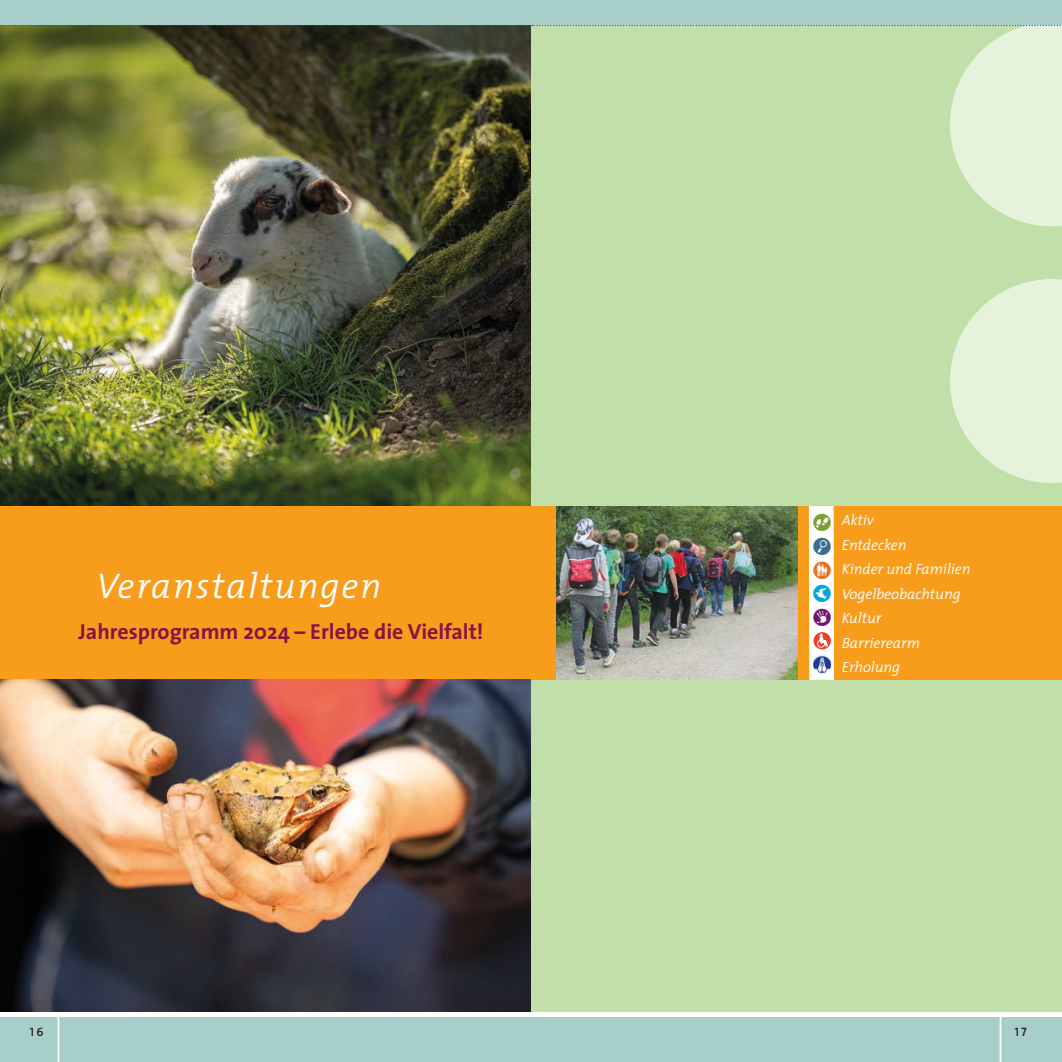
<style>
.page{position:relative;width:1062px;height:1062px;background:#fff}
.page>*{position:absolute;margin:0;border:0;box-sizing:border-box;transform-origin:0 0}
.Einführungsseiten{font:italic 300 35.88px "The Mix";letter-spacing:.05em;color:#fff}
.Einführungsseiten-2{font:700 21.88px "The Sans";color:#861542}
.Fließ_kursiv_schwarz{font:italic 300 14.88px/24.5px "The Mix";letter-spacing:-.005em;color:#fff}
.Seitenzahl_links{font:12.25px "The Sans Semi Bold Caps";color:#231f20}
.Seitenzahl_rechts{font:12.25px "The Sans Semi Bold Caps";color:#231f20}
</style>
<div class="page">
<div style="left:531px;top:0;width:531px;height:1044px;background:#c1dfa8"></div>
<img style="left:0;top:226px;width:531px;height:280px">
<img style="left:556px;top:506px;width:243px;height:174px">
<div style="left:799px;top:506px;width:263px;height:174px;background:#f89c1c"></div>
<div style="left:0;top:506px;width:556px;height:174px;background:#f89c1c"></div>
<img style="left:0;top:680px;width:531px;height:332px">
<div style="left:809px;top:506px;width:25px;height:174px;background:#fff"></div>
<img style="left:813px;top:656px;width:18px;height:17px">
<svg style="left:950px;top:279px;width:112px;height:204px"></svg>
<svg style="left:813px;top:632px;width:18px;height:17px"></svg>
<div style="left:817px;top:640px;width:8px;height:7px;border:1px solid #fff;border-radius:50%"></div>
<svg style="left:819px;top:633px;width:9px;height:15px"></svg>
<div style="left:0;top:1017px;width:531px;height:45px;background:#a7cec9"></div>
<div style="left:531px;top:1012px;width:531px;height:50px;background:#fff"></div>
<div style="left:531px;top:1017px;width:531px;height:45px;background:#a7cec9"></div>
<hr style="left:999px;top:1012px;width:2px;height:50px;background:#fff">
<hr style="left:58px;top:1017px;width:1px;height:45px;background:#fff">
<svg style="left:0;top:25px;width:1062px;height:201px"></svg>
<div style="left:0;top:0;width:531px;height:25px;background:#a7cec9"></div>
<div style="left:531px;top:0;width:531px;height:25px;background:#a7cec9"></div>
<p class="Einführungsseiten" style="left:97px;top:556px;width:286px">Veranstaltungen</p>
<p class="Einführungsseiten-2" style="left:79px;top:613px;width:406px">Jahresprogramm 2024 – Erlebe die Vielfalt!</p>
<p class="Fließ_kursiv_schwarz" style="left:841px;top:507px;width:34px">Aktiv</p>
<p class="Fließ_kursiv_schwarz" style="left:841px;top:532px;width:66px">Entdecken</p>
<p class="Fließ_kursiv_schwarz" style="left:841px;top:556px;width:130px">Kinder und Familien<br>Vogelbeobachtung</p>
<p class="Fließ_kursiv_schwarz" style="left:841px;top:605px;width:41px">Kultur</p>
<p class="Fließ_kursiv_schwarz" style="left:841px;top:630px;width:80px">Barrierearm</p>
<p class="Fließ_kursiv_schwarz" style="left:841px;top:654px;width:60px">Erholung</p>
<p class="Seitenzahl_links" style="left:30px;top:1021px;width:15px">16</p>
<p class="Seitenzahl_rechts" style="left:1014px;top:1021px;width:13px">17</p>
</div>
